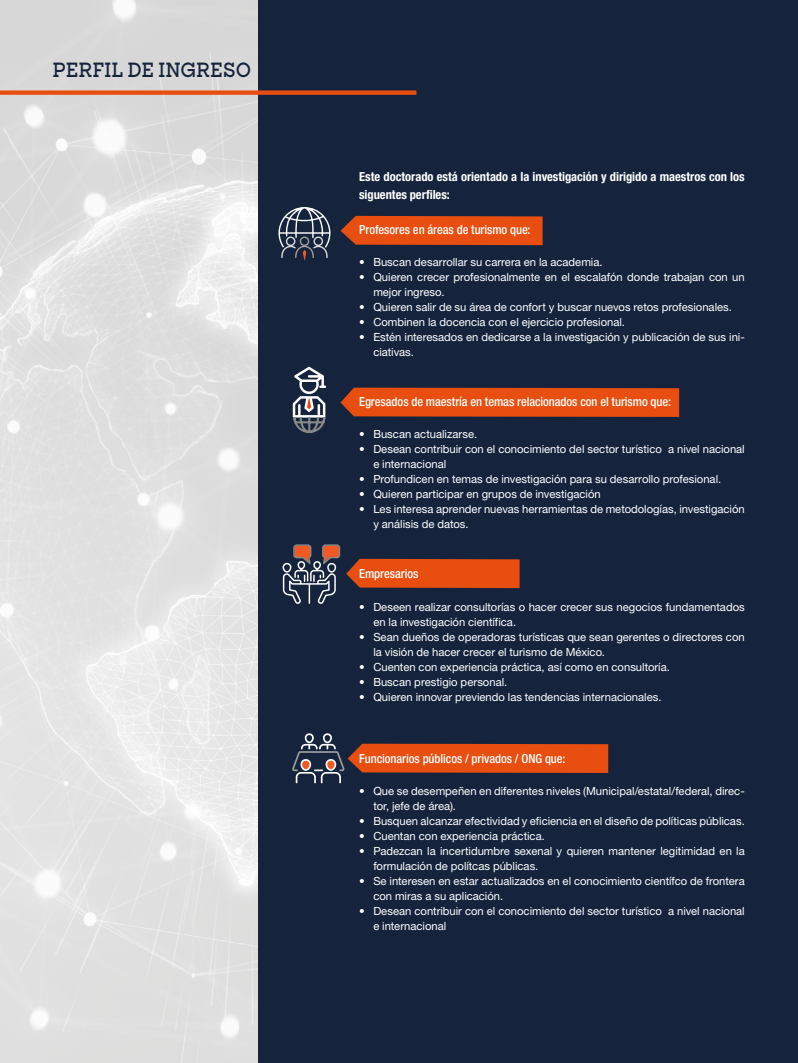
<style>
.page{position:relative;width:798px;height:1063px;background:#fff}
.page>*{position:absolute;margin:0;border:0;box-sizing:border-box;transform-origin:0 0}
.t1{font:600 20px "Sharp Slab";letter-spacing:.025em;color:#15243c;scale:.9 1}
.t2{font:500 condensed 12.5px "Helvetica Neue";letter-spacing:-.005em;color:#fff}
.t3{font:700 condensed 12.5px/17.5px "Helvetica Neue";letter-spacing:-.005em;color:#fff}
.t4{font:11.25px/15px "Helvetica Neue";color:#fff}
</style>
<div class="page">
<div style="left:258px;top:0;width:539px;height:1063px;background:#15243c"></div>
<svg style="left:346px;top:559px;width:173px;height:29px;background:#dd4b11"></svg>
<div style="left:340px;top:388px;width:339px;height:29px;background:#e84e0f"></div>
<img style="left:0;top:0;width:258px;height:1063px">
<div style="left:0;top:90px;width:416px;height:5px;background:#e84e0f"></div>
<svg style="left:340px;top:216px;width:202px;height:29px;background:#dd4b11"></svg>
<svg style="left:278px;top:207px;width:52px;height:54px"></svg>
<svg style="left:292px;top:367px;width:34px;height:66px"></svg>
<svg style="left:292px;top:733px;width:316px;height:50px"></svg>
<svg style="left:282px;top:544px;width:58px;height:60px"></svg>
<h1 class="t1" style="left:53px;top:55px;width:221px">PERFIL DE INGRESO</h1>
<p class="t3" style="left:359px;top:168px;width:387px">Este doctorado está orientado a la investigación y dirigido a maestros con los siguentes perfiles:</p>
<p class="t2" style="left:359px;top:222px;width:173px">Profesores en áreas de turismo que:</p>
<p class="t4" style="left:359px;top:255px;width:245px">• Buscan desarrollar su carrera en la academia.</p>
<p class="t4" style="left:373px;top:270px;width:373px;text-indent:-14px">• Quieren crecer profesionalmente en el escalafón donde trabajan con un mejor ingreso.</p>
<p class="t4" style="left:359px;top:300px;width:374px">• Quieren salir de su área de confort y buscar nuevos retos profesionales.</p>
<p class="t4" style="left:359px;top:315px;width:267px">• Combinen la docencia con el ejercicio profesional.</p>
<p class="t4" style="left:373px;top:330px;width:373px;text-indent:-14px">• Estén interesados en dedicarse a la investigación y publicación de sus ini&shy;ciativas.</p>
<p class="t2" style="left:359px;top:395px;width:313px">Egresados de maestría en temas relacionados con el turismo que:</p>
<p class="t4" style="left:359px;top:426px;width:119px">• Buscan actualizarse.</p>
<p class="t4" style="left:373px;top:441px;width:373px;text-indent:-14px">• Desean contribuir con el conocimiento del sector turístico a nivel nacional e internacional</p>
<p class="t4" style="left:359px;top:471px;width:363px">• Profundicen en temas de investigación para su desarrollo profesional.</p>
<p class="t4" style="left:359px;top:486px;width:243px">• Quieren participar en grupos de investigación</p>
<p class="t4" style="left:373px;top:501px;width:373px;text-indent:-14px">• Les interesa aprender nuevas herramientas de metodologías, investigación y análisis de datos.</p>
<p class="t2" style="left:359px;top:566px;width:61px">Empresarios</p>
<p class="t4" style="left:373px;top:600px;width:373px;text-indent:-14px">• Deseen realizar consultorías o hacer crecer sus negocios fundamentados en la investigación científica.</p>
<p class="t4" style="left:373px;top:630px;width:373px;text-indent:-14px">• Sean dueños de operadoras turísticas que sean gerentes o directores con la visión de hacer crecer el turismo de México.</p>
<p class="t4" style="left:359px;top:660px;width:312px">• Cuenten con experiencia práctica, así como en consultoría.</p>
<p class="t4" style="left:359px;top:675px;width:149px">• Buscan prestigio personal.</p>
<p class="t4" style="left:359px;top:690px;width:304px">• Quieren innovar previendo las tendencias internacionales.</p>
<p class="t2" style="left:359px;top:751px;width:208px">Funcionarios públicos / privados / ONG que:</p>
<p class="t4" style="left:373px;top:783px;width:373px;text-indent:-14px">• Que se desempeñen en diferentes niveles (Municipal/estatal/federal, direc&shy;tor, jefe de área).</p>
<p class="t4" style="left:359px;top:813px;width:387px">• Busquen alcanzar efectividad y eficiencia en el diseño de políticas públicas.</p>
<p class="t4" style="left:359px;top:828px;width:187px">• Cuentan con experiencia práctica.</p>
<p class="t4" style="left:373px;top:843px;width:373px;text-indent:-14px">• Padezcan la incertidumbre sexenal y quieren mantener legitimidad en la formulación de polítcas públicas.</p>
<p class="t4" style="left:373px;top:873px;width:373px;text-indent:-14px">• Se interesen en estar actualizados en el conocimiento científco de frontera con miras a su aplicación.</p>
<p class="t4" style="left:373px;top:903px;width:373px;text-indent:-14px">• Desean contribuir con el conocimiento del sector turístico a nivel nacional e internacional</p>
</div>
